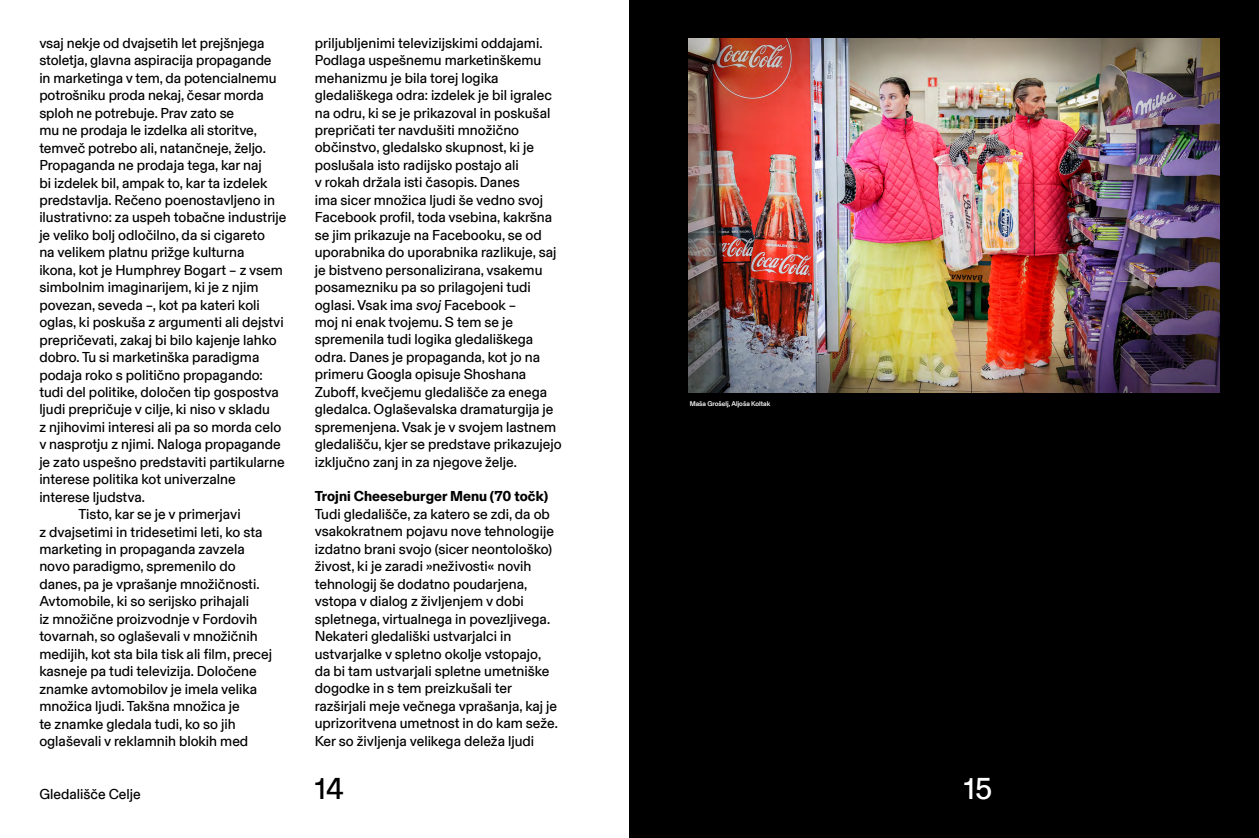
<style>
.page{position:relative;width:1259px;height:838px;background:#fff}
.page>*{position:absolute;margin:0;border:0;box-sizing:border-box;transform-origin:0 0}
.t1{font:30px "Basel Grotesk";color:#000}
.t2{font:30px "Basel Grotesk";color:#fff}
.t3{font:14.25px/17.4px "Basel Grotesk";color:#000}
.t4{font:700 14.25px "Basel Grotesk";letter-spacing:.005em;color:#000}
.t5{font:500 6.75px "Basel Grotesk";color:#fff}
.s1{font-style:italic}
</style>
<div class="page">
<div style="left:629px;top:0;width:630px;height:838px;background:#000"></div>
<img style="left:688px;top:39px;width:531px;height:354px">
<p class="t3" style="left:39px;top:34px;width:227px">vsaj nekje od dvajsetih let prejšnjega</p>
<p class="t3" style="left:39px;top:51px;width:234px">stoletja, glavna aspiracija propagande</p>
<p class="t3" style="left:39px;top:69px;width:239px">in marketinga v tem, da potencialnemu</p>
<p class="t3" style="left:39px;top:86px;width:226px">potrošniku proda nekaj, česar morda</p>
<p class="t3" style="left:39px;top:104px;width:196px">sploh ne potrebuje. Prav zato se</p>
<p class="t3" style="left:39px;top:121px;width:219px">mu ne prodaja le izdelka ali storitve,</p>
<p class="t3" style="left:39px;top:138px;width:228px">temveč potrebo ali, natančneje, željo.</p>
<p class="t3" style="left:39px;top:156px;width:224px">Propaganda ne prodaja tega, kar naj</p>
<p class="t3" style="left:39px;top:173px;width:230px">bi izdelek bil, ampak to, kar ta izdelek</p>
<p class="t3" style="left:39px;top:191px;width:237px">predstavlja. Rečeno poenostavljeno in</p>
<p class="t3" style="left:39px;top:208px;width:249px">ilustrativno: za uspeh tobačne industrije</p>
<p class="t3" style="left:39px;top:226px;width:227px">je veliko bolj odločilno, da si cigareto</p>
<p class="t3" style="left:39px;top:243px;width:206px">na velikem platnu prižge kulturna</p>
<p class="t3" style="left:39px;top:261px;width:245px">ikona, kot je Humphrey Bogart – z vsem</p>
<p class="t3" style="left:39px;top:278px;width:221px">simbolnim imaginarijem, ki je z njim</p>
<p class="t3" style="left:39px;top:295px;width:222px">povezan, seveda –, kot pa kateri koli</p>
<p class="t3" style="left:39px;top:313px;width:246px">oglas, ki poskuša z argumenti ali dejstvi</p>
<p class="t3" style="left:39px;top:330px;width:239px">prepričevati, zakaj bi bilo kajenje lahko</p>
<p class="t3" style="left:39px;top:348px;width:221px">dobro. Tu si marketinška paradigma</p>
<p class="t3" style="left:39px;top:365px;width:225px">podaja roko s politično propagando:</p>
<p class="t3" style="left:39px;top:383px;width:241px">tudi del politike, določen tip gospostva</p>
<p class="t3" style="left:39px;top:400px;width:232px">ljudi prepričuje v cilje, ki niso v skladu</p>
<p class="t3" style="left:39px;top:417px;width:243px">z njihovimi interesi ali pa so morda celo</p>
<p class="t3" style="left:39px;top:435px;width:243px">v nasprotju z njimi. Naloga propagande</p>
<p class="t3" style="left:39px;top:452px;width:247px">je zato uspešno predstaviti partikularne</p>
<p class="t3" style="left:39px;top:470px;width:198px">interese politika kot univerzalne</p>
<p class="t3" style="left:39px;top:487px;width:107px">interese ljudstva.</p>
<p class="t3" style="left:78px;top:505px;width:164px">Tisto, kar se je v primerjavi</p>
<p class="t3" style="left:39px;top:522px;width:225px">z dvajsetimi in tridesetimi leti, ko sta</p>
<p class="t3" style="left:39px;top:540px;width:207px">marketing in propaganda zavzela</p>
<p class="t3" style="left:39px;top:557px;width:198px">novo paradigmo, spremenilo do</p>
<p class="t3" style="left:39px;top:574px;width:222px">danes, pa je vprašanje množičnosti.</p>
<p class="t3" style="left:39px;top:592px;width:211px">Avtomobile, ki so serijsko prihajali</p>
<p class="t3" style="left:39px;top:609px;width:219px">iz množične proizvodnje v Fordovih</p>
<p class="t3" style="left:39px;top:627px;width:220px">tovarnah, so oglaševali v množičnih</p>
<p class="t3" style="left:39px;top:644px;width:234px">medijih, kot sta bila tisk ali film, precej</p>
<p class="t3" style="left:39px;top:662px;width:219px">kasneje pa tudi televizija. Določene</p>
<p class="t3" style="left:39px;top:679px;width:219px">znamke avtomobilov je imela velika</p>
<p class="t3" style="left:39px;top:697px;width:202px">množica ljudi. Takšna množica je</p>
<p class="t3" style="left:39px;top:714px;width:198px">te znamke gledala tudi, ko so jih</p>
<p class="t3" style="left:39px;top:731px;width:210px">oglaševali v reklamnih blokih med</p>
<p class="t3" style="left:315px;top:34px;width:248px">priljubljenimi televizijskimi oddajami.<br>Podlaga uspešnemu marketinškemu mehanizmu je bila torej logika gledališkega odra: izdelek je bil igralec na odru, ki se je prikazoval in poskušal prepričati ter navdušiti množično občinstvo, gledalsko skupnost, ki je poslušala isto radijsko postajo ali<br>v rokah držala isti časopis. Danes<br>ima sicer množica ljudi še vedno svoj Facebook profil, toda vsebina, kakršna se jim prikazuje na Facebooku, se od uporabnika do uporabnika razlikuje, saj je bistveno personalizirana, vsakemu posamezniku pa so prilagojeni tudi oglasi. Vsak ima <span class="s1">svoj</span> Facebook –<br>moj ni enak tvojemu. S tem se je spremenila tudi logika gledališkega odra. Danes je propaganda, kot jo na primeru Googla opisuje Shoshana Zuboff, kvečjemu gledališče za enega gledalca. Oglaševalska dramaturgija je spremenjena. Vsak je v svojem lastnem gledališču, kjer se predstave prikazujejo izključno zanj in za njegove želje.</p>
<p class="t4" style="left:315px;top:486px;width:235px">Trojni Cheeseburger Menu (70 točk)</p>
<p class="t3" style="left:315px;top:504px;width:245px">Tudi gledališče, za katero se zdi, da ob vsakokratnem pojavu nove tehnologije izdatno brani svojo (sicer neontološko) živost, ki je zaradi »neživosti« novih tehnologij še dodatno poudarjena, vstopa v dialog z življenjem v dobi spletnega, virtualnega in povezljivega.<br>Nekateri gledališki ustvarjalci in ustvarjalke v spletno okolje vstopajo, da bi tam ustvarjali spletne umetniške dogodke in s tem preizkušali ter razširjali meje večnega vprašanja, kaj je uprizoritvena umetnost in do kam seže.<br>Ker so življenja velikega deleža ljudi</p>
<p class="t5" style="left:690px;top:399px;width:82px">Maša Grošelj, Aljoša Koltak</p>
<p class="t3" style="left:39px;top:784px;width:103px">Gledališče Celje</p>
<h1 class="t1" style="left:315px;top:767px;width:31px">14</h1>
<h1 class="t2" style="left:964px;top:767px;width:30px">15</h1>
</div>
